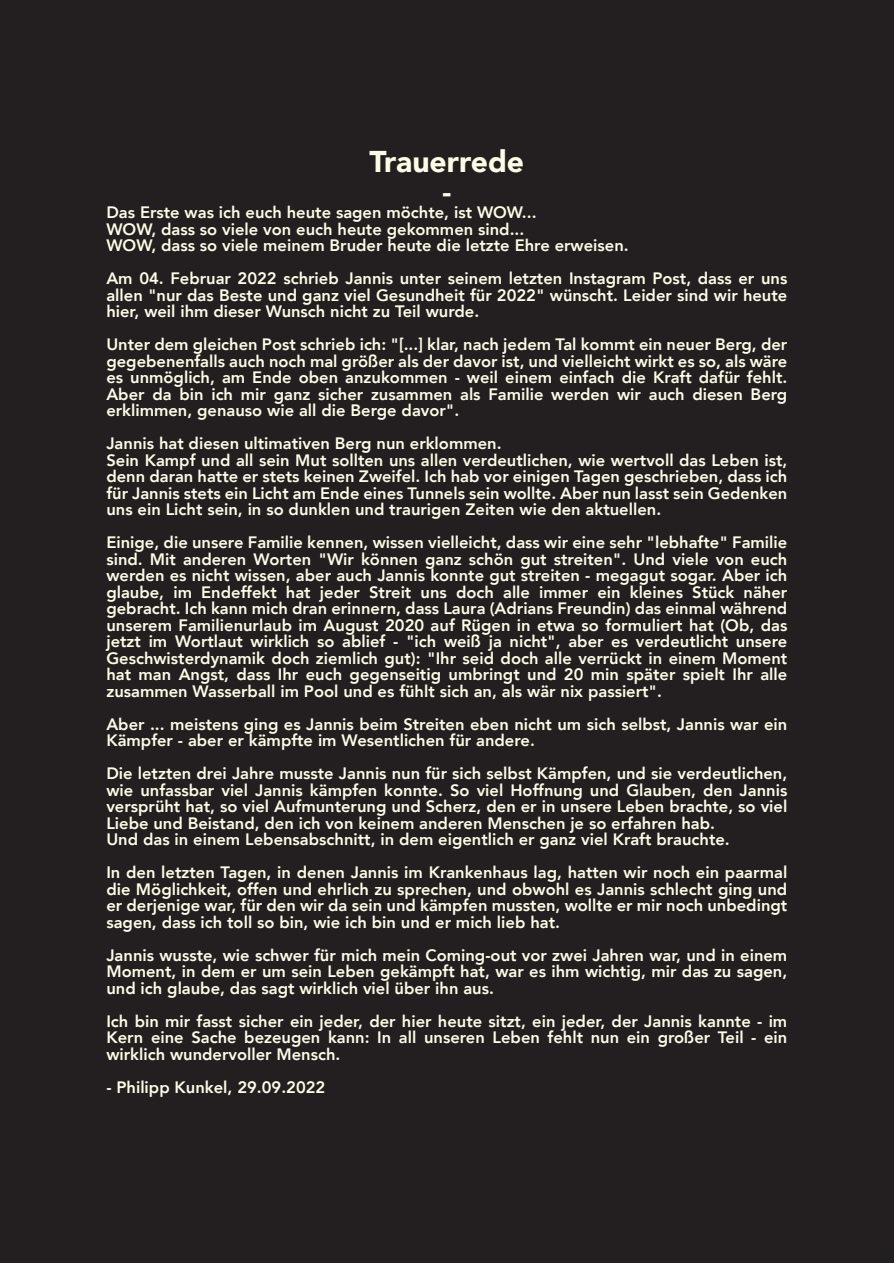
<style>
.page{position:relative;width:894px;height:1263px;background:#fff}
.page>*{position:absolute;margin:0;border:0;box-sizing:border-box;transform-origin:0 0}
.t1{font:900 30px "Avenir";color:#fdfce5}
.t2{font:800 30px "Avenir";color:#fdfce5}
.t3{font:800 16.5px/16.5px "Avenir";color:#fdfce5;text-align:justify}
</style>
<div class="page">
<div style="left:0;top:0;width:893px;height:1263px;background:#231f20"></div>
<h1 class="t1" style="left:369px;top:142px;width:156px">Trauerrede</h1>
<h1 class="t2" style="left:442px;top:172px;width:11px">-</h1>
<p class="t3" style="left:106px;top:204px;width:523px;text-align:left">Das Erste was ich euch heute sagen möchte, ist WOW...<br>WOW, dass so viele von euch heute gekommen sind...<br>WOW, dass so viele meinem Bruder heute die letzte Ehre erweisen.</p>
<p class="t3" style="left:106px;top:270px;width:682px">Am 04. Februar 2022 schrieb Jannis unter seinem letzten Instagram Post, dass er uns allen "nur das Beste und ganz viel Gesundheit für 2022" wünscht. Leider sind wir heute hier, weil ihm dieser Wunsch nicht zu Teil wurde.</p>
<p class="t3" style="left:106px;top:336px;width:682px">Unter dem gleichen Post schrieb ich: "[...] klar, nach jedem Tal kommt ein neuer Berg, der gegebenenfalls auch noch mal größer als der davor ist, und vielleicht wirkt es so, als wäre es unmöglich, am Ende oben anzukommen - weil einem einfach die Kraft dafür fehlt.<br>Aber da bin ich mir ganz sicher zusammen als Familie werden wir auch diesen Berg erklimmen, genauso wie all die Berge davor".</p>
<p class="t3" style="left:106px;top:435px;width:682px;text-align:left">Jannis hat diesen ultimativen Berg nun erklommen.<br>Sein Kampf und all sein Mut sollten uns allen verdeutlichen, wie wertvoll das Leben ist, denn daran hatte er stets keinen Zweifel. Ich hab vor einigen Tagen geschrieben, dass ich für Jannis stets ein Licht am Ende eines Tunnels sein wollte. Aber nun lasst sein Gedenken uns ein Licht sein, in so dunklen und traurigen Zeiten wie den aktuellen.</p>
<p class="t3" style="left:106px;top:534px;width:682px">Einige, die unsere Familie kennen, wissen vielleicht, dass wir eine sehr "lebhafte" Familie sind. Mit anderen Worten "Wir können ganz schön gut streiten". Und viele von euch werden es nicht wissen, aber auch Jannis konnte gut streiten - megagut sogar. Aber ich glaube, im Endeffekt hat jeder Streit uns doch alle immer ein kleines Stück näher gebracht. Ich kann mich dran erinnern, dass Laura (Adrians Freundin) das einmal während unserem Familienurlaub im August 2020 auf Rügen in etwa so formuliert hat (Ob, das jetzt im Wortlaut wirklich so ablief - "ich weiß ja nicht", aber es verdeutlicht unsere Geschwisterdynamik doch ziemlich gut): "Ihr seid doch alle verrückt in einem Moment hat man Angst, dass Ihr euch gegenseitig umbringt und 20 min später spielt Ihr alle zusammen Wasserball im Pool und es fühlt sich an, als wär nix passiert".</p>
<p class="t3" style="left:106px;top:716px;width:682px">Aber ... meistens ging es Jannis beim Streiten eben nicht um sich selbst, Jannis war ein<br>Kämpfer - aber er kämpfte im Wesentlichen für andere.</p>
<p class="t3" style="left:106px;top:765px;width:682px;text-align:left">Die letzten drei Jahre musste Jannis nun für sich selbst Kämpfen, und sie verdeutlichen, wie unfassbar viel Jannis kämpfen konnte. So viel Hoffnung und Glauben, den Jannis versprüht hat, so viel Aufmunterung und Scherz, den er in unsere Leben brachte, so viel Liebe und Beistand, den ich von keinem anderen Menschen je so erfahren hab.<br>Und das in einem Lebensabschnitt, in dem eigentlich er ganz viel Kraft brauchte.</p>
<p class="t3" style="left:106px;top:864px;width:682px">In den letzten Tagen, in denen Jannis im Krankenhaus lag, hatten wir noch ein paarmal die Möglichkeit, offen und ehrlich zu sprechen, und obwohl es Jannis schlecht ging und er derjenige war, für den wir da sein und kämpfen mussten, wollte er mir noch unbedingt sagen, dass ich toll so bin, wie ich bin und er mich lieb hat.</p>
<p class="t3" style="left:106px;top:947px;width:682px">Jannis wusste, wie schwer für mich mein Coming-out vor zwei Jahren war, und in einem Moment, in dem er um sein Leben gekämpft hat, war es ihm wichtig, mir das zu sagen, und ich glaube, das sagt wirklich viel über ihn aus.</p>
<p class="t3" style="left:106px;top:1013px;width:682px">Ich bin mir fasst sicher ein jeder, der hier heute sitzt, ein jeder, der Jannis kannte - im Kern eine Sache bezeugen kann: In all unseren Leben fehlt nun ein großer Teil - ein wirklich wundervoller Mensch.</p>
<p class="t3" style="left:106px;top:1079px;width:220px">- Philipp Kunkel, 29.09.2022</p>
</div>
